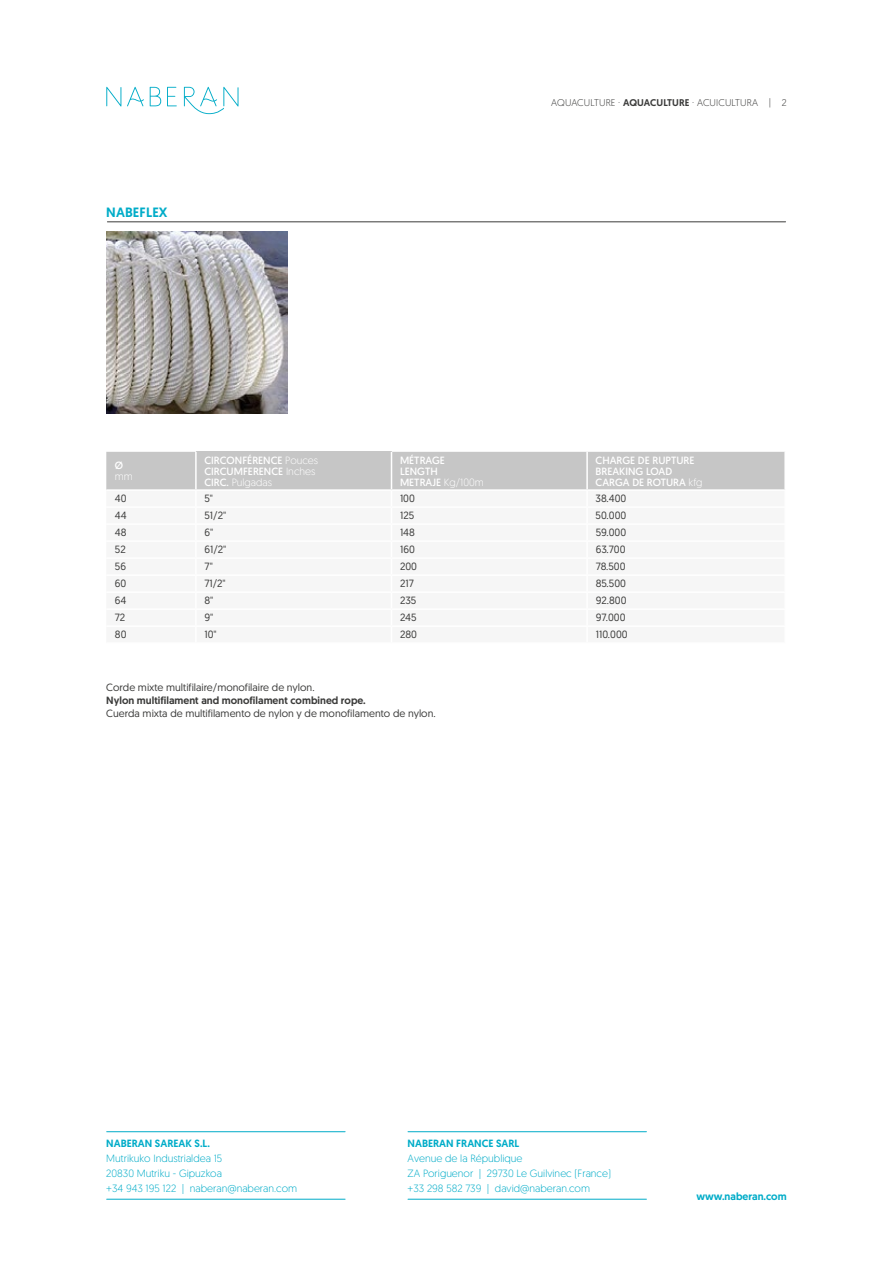
<style>
.page{position:relative;width:893px;height:1263px;background:#fff}
.page>*{position:absolute;margin:0;border:0;box-sizing:border-box;transform-origin:0 0}
.t1{font:500 13.5px "Geomanist";letter-spacing:.01em;color:#00acc8}
.t2{font:10.5px "Geomanist";color:#3c3c3b}
.t3{font:300 10.5px/15px "Geomanist";color:#00acc8}
.t4{font:10.5px/10.8px "Geomanist";color:#fff}
.t5{font:500 10.5px "Geomanist";color:#00acc8}
.t6{font:500 10.5px "Geomanist";color:#3c3c3b}
.t7{font:300 10.5px "Geomanist";color:#fff}
.t8{font:300 9.75px "Geomanist";letter-spacing:.01em;color:#3c3c3b}
.s1{font-weight:500}
.s2{font-weight:300}
</style>
<div class="page">
<hr style="left:107px;top:221px;width:679px;height:1px;background:#3c3c3b">
<div style="left:106px;top:452px;width:679px;height:38px;background:#c6c6c6"></div>
<img style="left:107px;top:231px;width:180px;height:183px">
<svg style="left:106px;top:87px;width:15px;height:19px"></svg>
<svg style="left:127px;top:87px;width:17px;height:19px"></svg>
<svg style="left:167px;top:87px;width:10px;height:19px"></svg>
<svg style="left:150px;top:87px;width:11px;height:19px"></svg>
<svg style="left:184px;top:87px;width:54px;height:27px"></svg>
<hr style="left:408px;top:1131px;width:238px;height:1px;background:#00acc8">
<hr style="left:408px;top:1199px;width:238px;height:1px;background:#00acc8">
<hr style="left:107px;top:1131px;width:238px;height:1px;background:#00acc8">
<hr style="left:107px;top:1199px;width:238px;height:1px;background:#00acc8">
<p class="t1" style="left:106px;top:203px;width:63px">NABEFLEX</p>
<p class="t8" style="left:551px;top:97px;width:237px">AQUACULTURE · <span class="s1">AQUACULTURE</span> · ACUICULTURA | 2</p>
<p class="t4" style="left:115px;top:460px;width:10px">Ø</p>
<p class="t7" style="left:115px;top:470px;width:20px">mm</p>
<p class="t4" style="left:204px;top:455px;width:115px">CIRCONFÉRENCE <span class="s2">Pouces<br></span>CIRCUMFERENCE <span class="s2">Inches<br></span>CIRC. <span class="s2">Pulgadas</span></p>
<p class="t4" style="left:400px;top:455px;width:85px">MÉTRAGE<br>LENGTH<br>METRAJE <span class="s2">Kg/100m</span></p>
<p class="t4" style="left:596px;top:455px;width:108px">CHARGE DE RUPTURE<br>BREAKING LOAD<br>CARGA DE ROTURA <span class="s2">kfg</span></p>
<p class="t2" style="left:115px;top:492px;width:13px">40</p>
<p class="t2" style="left:204px;top:492px;width:10px">5"</p>
<p class="t2" style="left:400px;top:492px;width:16px">100</p>
<p class="t2" style="left:596px;top:492px;width:32px">38.400</p>
<p class="t2" style="left:115px;top:509px;width:13px">44</p>
<p class="t2" style="left:204px;top:509px;width:23px">51/2"</p>
<p class="t2" style="left:400px;top:509px;width:16px">125</p>
<p class="t2" style="left:596px;top:509px;width:32px">50.000</p>
<p class="t2" style="left:115px;top:526px;width:13px">48</p>
<p class="t2" style="left:204px;top:526px;width:10px">6"</p>
<p class="t2" style="left:400px;top:526px;width:16px">148</p>
<p class="t2" style="left:596px;top:526px;width:32px">59.000</p>
<p class="t2" style="left:115px;top:543px;width:12px">52</p>
<p class="t2" style="left:204px;top:543px;width:23px">61/2"</p>
<p class="t2" style="left:400px;top:543px;width:16px">160</p>
<p class="t2" style="left:596px;top:543px;width:31px">63.700</p>
<p class="t2" style="left:115px;top:560px;width:13px">56</p>
<p class="t2" style="left:204px;top:560px;width:10px">7"</p>
<p class="t2" style="left:400px;top:560px;width:18px">200</p>
<p class="t2" style="left:596px;top:560px;width:31px">78.500</p>
<p class="t2" style="left:115px;top:577px;width:13px">60</p>
<p class="t2" style="left:204px;top:577px;width:23px">71/2"</p>
<p class="t2" style="left:400px;top:577px;width:15px">217</p>
<p class="t2" style="left:596px;top:577px;width:32px">85.500</p>
<p class="t2" style="left:115px;top:594px;width:13px">64</p>
<p class="t2" style="left:204px;top:594px;width:10px">8"</p>
<p class="t2" style="left:400px;top:594px;width:18px">235</p>
<p class="t2" style="left:596px;top:594px;width:32px">92.800</p>
<p class="t2" style="left:115px;top:611px;width:12px">72</p>
<p class="t2" style="left:204px;top:611px;width:10px">9"</p>
<p class="t2" style="left:400px;top:611px;width:18px">245</p>
<p class="t2" style="left:596px;top:611px;width:31px">97.000</p>
<p class="t2" style="left:115px;top:628px;width:13px">80</p>
<p class="t2" style="left:204px;top:628px;width:14px">10"</p>
<p class="t2" style="left:400px;top:628px;width:18px">280</p>
<p class="t2" style="left:596px;top:628px;width:33px">110.000</p>
<p class="t2" style="left:106px;top:681px;width:210px">Corde mixte multifilaire/monofilaire de nylon.</p>
<p class="t6" style="left:106px;top:693px;width:261px">Nylon multifilament and monofilament combined rope.</p>
<p class="t2" style="left:106px;top:706px;width:331px">Cuerda mixta de multifilamento de nylon y de monofilamento de nylon.</p>
<p class="t5" style="left:106px;top:1136px;width:105px">NABERAN SAREAK S.L.</p>
<p class="t3" style="left:106px;top:1150px;width:192px">Mutrikuko Industrialdea 15<br>20830 Mutriku - Gipuzkoa<br>+34 943 195 122 | naberan@naberan.com</p>
<p class="t5" style="left:408px;top:1136px;width:113px">NABERAN FRANCE SARL</p>
<p class="t3" style="left:408px;top:1150px;width:205px">Avenue de la République<br>ZA Poriguenor | 29730 Le Guilvinec (France) +33 298 582 739 | david@naberan.com</p>
<p class="t5" style="left:696px;top:1189px;width:92px">www.naberan.com</p>
</div>
